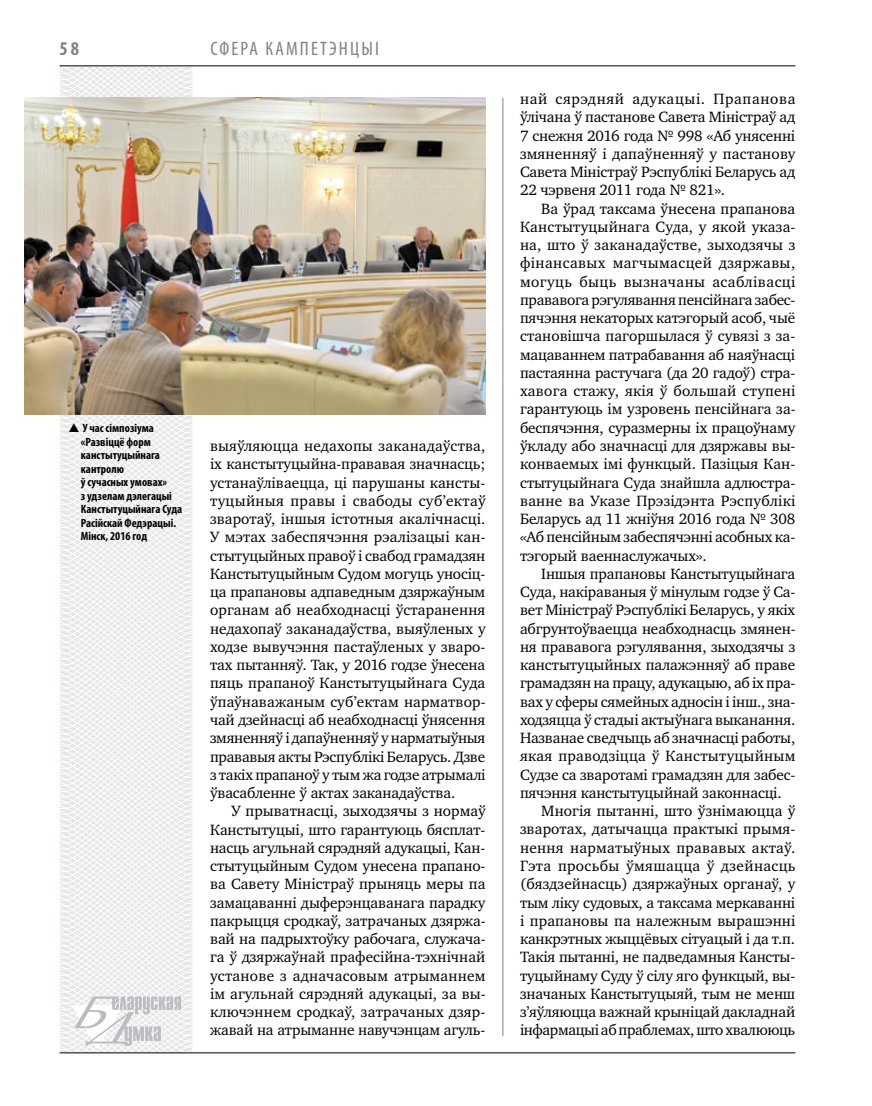
<style>
.page{position:relative;width:872px;height:1106px;background:#fff}
.page>*{position:absolute;margin:0;border:0;box-sizing:border-box;transform-origin:0 0}
.t1{font:condensed 19.5px "Myriad Pro";letter-spacing:.11em;color:#808285}
.t2{font:700 condensed 19.5px "Myriad Pro";color:#808285}
.t3{font:15.3px/18.3px "Charter C";letter-spacing:-.01em;color:#000;text-align:justify}
.t4{font:15.3px "Charter C";letter-spacing:.015em;color:#000}
.t5{font:15.3px "Charter C";letter-spacing:.02em;color:#000}
.t6{font:15.3px "Charter C";letter-spacing:.025em;color:#000}
.t7{font:15.3px "Charter C";letter-spacing:.01em;color:#000}
.t8{font:700 condensed 12px/13.5px "Myriad Pro";color:#000}
</style>
<div class="page">
<svg style="left:24px;top:65px;width:227px;height:989px"></svg>
<hr style="left:502px;top:98px;width:1px;height:938px;background:#808285">
<hr style="left:60px;top:1052px;width:735px;height:1px;background:#000">
<svg style="left:71px;top:996px;width:110px;height:53px"></svg>
<hr style="left:60px;top:65px;width:735px;height:1px;background:#000">
<img style="left:24px;top:97px;width:461px;height:317px">
<svg style="left:69px;top:423px;width:23px;height:10px"></svg>
<p class="t2" style="left:60px;top:37px;width:21px">58</p>
<p class="t1" style="left:210px;top:37px;width:170px">Сфера кампетэнцыі</p>
<p class="t8" style="left:81px;top:421px;width:103px">У час сімпозіума «Развіццё форм канстытуцыйнага кантролю<br>ў сучасных умовах»<br>з удзелам дэлегацыі<br>Канстытуцыйнага Суда<br>Расійскай Федэрацыі.<br>Мінск, 2016 год</p>
<p class="t3" style="left:210px;top:437px;width:277px">выяўляюцца недахопы заканадаўства, іх канстытуцыйна-прававая значнасць; устанаўліваецца, ці парушаны кансты&shy;туцыйныя правы і свабоды суб’ектаў зваротаў, іншыя істотныя акалічнасці.<br>У мэтах забеспячэння рэалізацыі кан&shy;стытуцыйных правоў і свабод грамадзян Канстытуцыйным Судом могуць уносіц&shy;ца прапановы адпаведным дзяржаўным органам аб неабходнасці ўстаранення недахопаў заканадаўства, выяўленых у ходзе вывучэння пастаўленых у зваро&shy;тах пытанняў. Так, у 2016 годзе ўнесена пяць прапаноў Канстытуцыйнага Суда ўпаўнаважаным суб’ектам нарматвор&shy;чай дзейнасці аб неабходнасці ўнясення змяненняў і дапаўненняў у нарматыўныя прававыя акты Рэспублікі Беларусь. Дзве з такіх прапаноў у тым жа годзе атрымалі ўвасабленне ў актах заканадаўства.</p>
<p class="t3" style="left:210px;top:802px;width:277px;text-indent:21px">У прыватнасці, зыходзячы з нормаў Канстытуцыі, што гарантуюць бясплат&shy;насць агульнай сярэдняй адукацыі, Кан&shy;стытуцыйным Судом унесена прапано&shy;ва Савету Міністраў прыняць меры па замацаванні дыферэнцаванага парадку пакрыцця сродкаў, затрачаных дзяржа&shy;вай на падрыхтоўку рабочага, служача&shy;га ў дзяржаўнай прафесійна-тэхнічнай установе з адначасовым атрыманнем ім агульнай сярэдняй адукацыі, за вы&shy;ключэннем сродкаў, затрачаных дзяр&shy;жавай на атрыманне навучэнцам агуль-</p>
<p class="t3" style="left:520px;top:90px;width:277px">най сярэдняй адукацыі. Прапанова ўлічана ў пастанове Савета Міністраў ад 7 снежня 2016 года № 998 «Аб унясенні змяненняў і дапаўненняў у пастанову Савета Міністраў Рэспублікі Беларусь ад 22 чэрвеня 2011 года № 821».</p>
<p class="t3" style="left:520px;top:199px;width:277px;text-indent:21px">Ва ўрад таксама ўнесена прапанова Канстытуцыйнага Суда, у якой указа&shy;на, што ў заканадаўстве, зыходзячы з фінансавых магчымасцей дзяржавы, могуць быць вызначаны асаблівасці прававога рэгулявання пенсійнага забес&shy;пячэння некаторых катэгорый асоб, чыё становішча пагоршылася ў сувязі з за&shy;мацаваннем патрабавання аб наяўнасці пастаянна растучага (да 20 гадоў) стра&shy;хавога стажу, якія ў большай ступені гарантуюць ім узровень пенсійнага за&shy;беспячэння, суразмерны іх працоўнаму ўкладу або значнасці для дзяржавы вы&shy;конваемых імі функцый. Пазіцыя Кан&shy;стытуцыйнага Суда знайшла адлюстра&shy;ванне ва Указе Прэзідэнта Рэспублікі Беларусь ад 11 жніўня 2016 года № 308 «Аб пенсійным забеспячэнні асобных ка&shy;тэгорый ваеннаслужачых».</p>
<p class="t3" style="left:541px;top:564px;width:255px">Іншыя прапановы Канстытуцыйнага</p>
<p class="t3" style="left:520px;top:583px;width:277px">Суда, накіраваныя ў мінулым годзе ў Са-</p>
<p class="t3" style="left:520px;top:601px;width:277px">вет Міністраў Рэспублікі Беларусь, у якіх</p>
<p class="t3" style="left:520px;top:619px;width:277px">абгрунтоўваецца неабходнасць змянен-</p>
<p class="t3" style="left:520px;top:637px;width:277px">ня прававога рэгулявання, зыходзячы з</p>
<p class="t3" style="left:520px;top:656px;width:277px">канстытуцыйных палажэнняў аб праве</p>
<p class="t3" style="left:520px;top:674px;width:277px">грамадзян на працу, адукацыю, аб іх пра-</p>
<p class="t3" style="left:520px;top:692px;width:277px">вах у сферы сямейных адносін і інш., зна-</p>
<p class="t3" style="left:520px;top:710px;width:277px">ходзяцца ў стадыі актыўнага выканання.</p>
<p class="t3" style="left:520px;top:729px;width:277px">Названае сведчыць аб значнасці работы,</p>
<p class="t4" style="left:520px;top:747px;width:277px">якая праводзіцца ў Канстытуцыйным</p>
<p class="t3" style="left:520px;top:765px;width:277px">Судзе са зваротамі грамадзян для забес-</p>
<p class="t3" style="left:520px;top:783px;width:263px">пячэння канстытуцыйнай законнасці.</p>
<p class="t3" style="left:541px;top:802px;width:256px">Многія пытанні, што ўзнімаюцца ў</p>
<p class="t3" style="left:520px;top:820px;width:277px">зваротах, датычацца практыкі прымя-</p>
<p class="t5" style="left:520px;top:839px;width:277px">нення нарматыўных прававых актаў.</p>
<p class="t6" style="left:520px;top:857px;width:277px">Гэта просьбы ўмяшацца ў дзейнасць</p>
<p class="t3" style="left:520px;top:875px;width:277px">(бяздзейнасць) дзяржаўных органаў, у</p>
<p class="t3" style="left:520px;top:893px;width:277px">тым ліку судовых, а таксама меркаванні</p>
<p class="t7" style="left:520px;top:912px;width:277px">і прапановы па належным вырашэнні</p>
<p class="t3" style="left:520px;top:929px;width:277px">канкрэтных жыццёвых сітуацый і да т.п.</p>
<p class="t3" style="left:520px;top:948px;width:277px">Такія пытанні, не падведамныя Кансты-</p>
<p class="t3" style="left:520px;top:966px;width:277px">туцыйнаму Суду ў сілу яго функцый, вы-</p>
<p class="t3" style="left:520px;top:984px;width:277px">значаных Канстытуцыяй, тым не менш</p>
<p class="t3" style="left:520px;top:1002px;width:277px">з’яўляюцца важнай крыніцай дакладнай</p>
<p class="t3" style="left:520px;top:1021px;width:277px">інфармацыі аб праблемах, што хвалююць</p>
</div>
